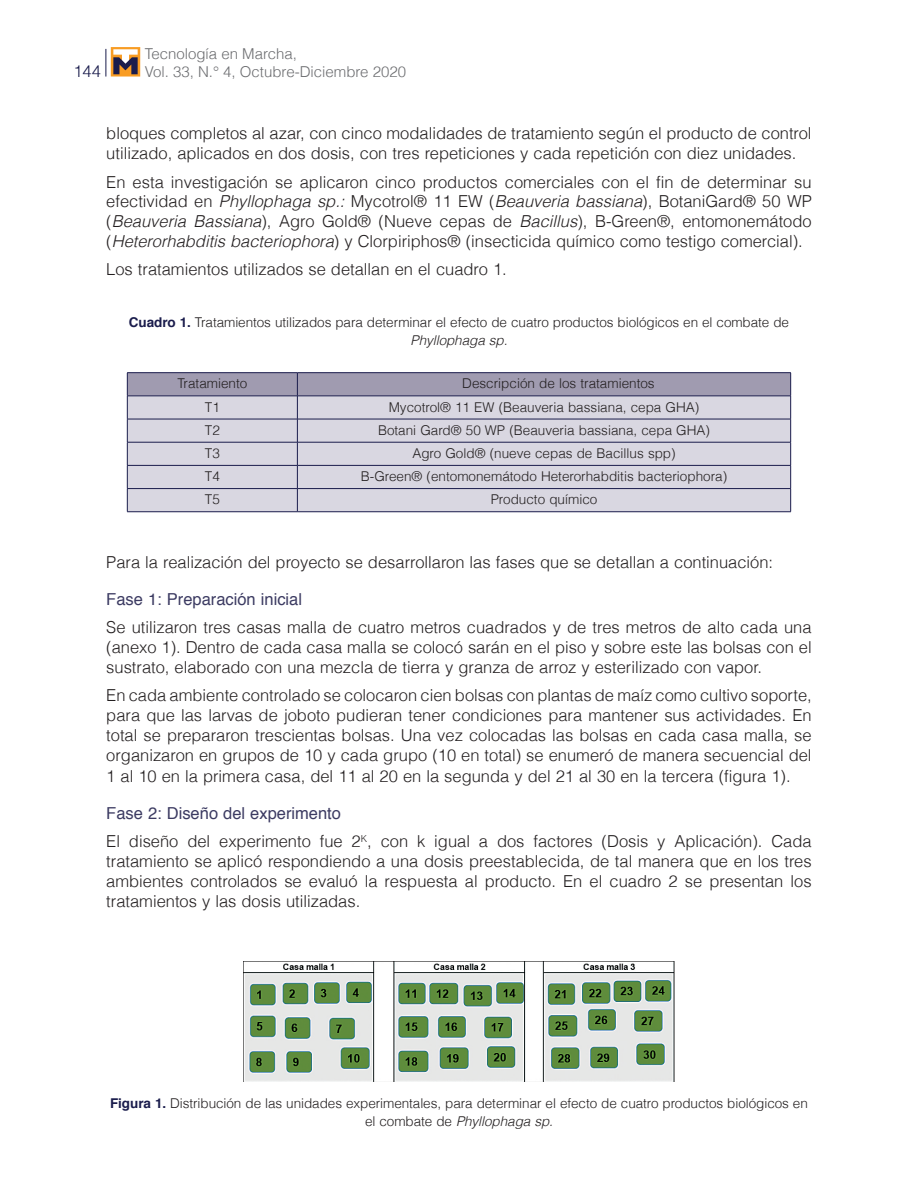
<style>
.page{position:relative;width:918px;height:1188px;background:#fff}
.page>*{position:absolute;margin:0;border:0;box-sizing:border-box;transform-origin:0 0}
.t1{font:300 16.5px/19.8px "Helvetica";color:#231f20;text-align:justify}
.t2{font:16.5px "Helvetica";color:#3c3b62}
.t3{font:300 16.5px "Helvetica";color:#1a1c4c}
.t4{font:300 15px "Helvetica";color:#6c6d70}
.t5{font:300 13.5px/18px "Helvetica";color:#231f20;text-align:center}
.s1{font-style:italic}
.s2{font-weight:700;color:#1a1c4c}
.s3{font-weight:400;color:#3c3b62}
</style>
<div class="page">
<svg style="left:106px;top:49px;width:1px;height:28px"></svg>
<div style="left:111px;top:47px;width:29px;height:30px;background:#f89c23"></div>
<svg style="left:113px;top:49px;width:25px;height:25px"></svg>
<hr style="left:127px;top:372px;width:170px;height:1px;background:#1a1c4c">
<hr style="left:297px;top:372px;width:494px;height:1px;background:#1a1c4c">
<svg style="left:127px;top:373px;width:664px;height:138px;background:#c7c5d2"></svg>
<hr style="left:127px;top:511px;width:170px;height:1px;background:#1a1c4c">
<hr style="left:297px;top:511px;width:494px;height:1px;background:#1a1c4c">
<img style="left:243px;top:961px;width:432px;height:121px">
<p class="t4" style="left:145px;top:41px;width:154px">Tecnología en Marcha,</p>
<p class="t3" style="left:73px;top:57px;width:29px">144</p>
<p class="t4" style="left:145px;top:59px;width:263px">Vol. 33, N.° 4, Octubre-Diciembre 2020</p>
<p class="t1" style="left:106px;top:123px;width:707px">bloques completos al azar, con cinco modalidades de tratamiento según el producto de control utilizado, aplicados en dos dosis, con tres repeticiones y cada repetición con diez unidades.</p>
<p class="t1" style="left:106px;top:171px;width:707px">En esta investigación se aplicaron cinco productos comerciales con el fin de determinar su efectividad en <span class="s1">Phyllophaga sp.:</span> Mycotrol® 11 EW (<span class="s1">Beauveria bassiana</span>), BotaniGard® 50 WP (<span class="s1">Beauveria Bassiana</span>), Agro Gold® (Nueve cepas de <span class="s1">Bacillus</span>), B-Green®, entomonemátodo (<span class="s1">Heterorhabditis bacteriophora</span>) y Clorpiriphos® (insecticida químico como testigo comercial).</p>
<p class="t1" style="left:106px;top:259px;width:402px">Los tratamientos utilizados se detallan en el cuadro 1.</p>
<p class="t5" style="left:129px;top:313px;width:662px"><span class="s2">Cuadro 1.</span> Tratamientos utilizados para determinar el efecto de cuatro productos biológicos en el combate de<br><span class="s1">Phyllophaga sp.</span></p>
<p class="t5" style="left:177px;top:374px;width:72px">Tratamiento</p>
<p class="t5" style="left:462px;top:374px;width:194px">Descripción de los tratamientos</p>
<p class="t5" style="left:205px;top:397px;width:17px">T1</p>
<p class="t5" style="left:389px;top:397px;width:312px">Mycotrol® 11 EW (Beauveria bassiana, cepa GHA)</p>
<p class="t5" style="left:205px;top:420px;width:17px">T2</p>
<p class="t5" style="left:378px;top:420px;width:334px">Botani Gard® 50 WP (Beauveria bassiana, cepa GHA)</p>
<p class="t5" style="left:205px;top:443px;width:17px">T3</p>
<p class="t5" style="left:412px;top:443px;width:265px">Agro Gold® (nueve cepas de Bacillus spp)</p>
<p class="t5" style="left:205px;top:467px;width:17px">T4</p>
<p class="t5" style="left:361px;top:467px;width:368px">B-Green® (entomonemátodo Heterorhabditis bacteriophora)</p>
<p class="t5" style="left:205px;top:490px;width:17px">T5</p>
<p class="t5" style="left:491px;top:490px;width:108px">Producto químico</p>
<p class="t1" style="left:106px;top:552px;width:668px">Para la realización del proyecto se desarrollaron las fases que se detallan a continuación:</p>
<p class="t2" style="left:106px;top:587px;width:197px">Fase 1: Preparación inicial</p>
<p class="t1" style="left:106px;top:617px;width:707px">Se utilizaron tres casas malla de cuatro metros cuadrados y de tres metros de alto cada una (anexo 1). Dentro de cada casa malla se colocó sarán en el piso y sobre este las bolsas con el sustrato, elaborado con una mezcla de tierra y granza de arroz y esterilizado con vapor.</p>
<p class="t1" style="left:106px;top:685px;width:707px">En cada ambiente controlado se colocaron cien bolsas con plantas de maíz como cultivo soporte, para que las larvas de joboto pudieran tener condiciones para mantener sus actividades. En total se prepararon trescientas bolsas. Una vez colocadas las bolsas en cada casa malla, se organizaron en grupos de 10 y cada grupo (10 en total) se enumeró de manera secuencial del</p>
<p class="t1" style="left:106px;top:766px;width:686px">1 al 10 en la primera casa, del 11 al 20 en la segunda y del 21 al 30 en la tercera (figura 1).</p>
<p class="t1" style="left:106px;top:798px;width:707px;line-height:28.3px"><span class="s3">Fase 2: Diseño del experimento<br></span>El diseño del experimento fue 2<sup>K</sup>, con k igual a dos factores (Dosis y Aplicación). Cada</p>
<p class="t1" style="left:106px;top:851px;width:707px">tratamiento se aplicó respondiendo a una dosis preestablecida, de tal manera que en los tres ambientes controlados se evaluó la respuesta al producto. En el cuadro 2 se presentan los tratamientos y las dosis utilizadas.</p>
<p class="t5" style="left:110px;top:1094px;width:699px"><span class="s2">Figura 1.</span> Distribución de las unidades experimentales, para determinar el efecto de cuatro productos biológicos en el combate de <span class="s1">Phyllophaga sp.</span></p>
</div>
